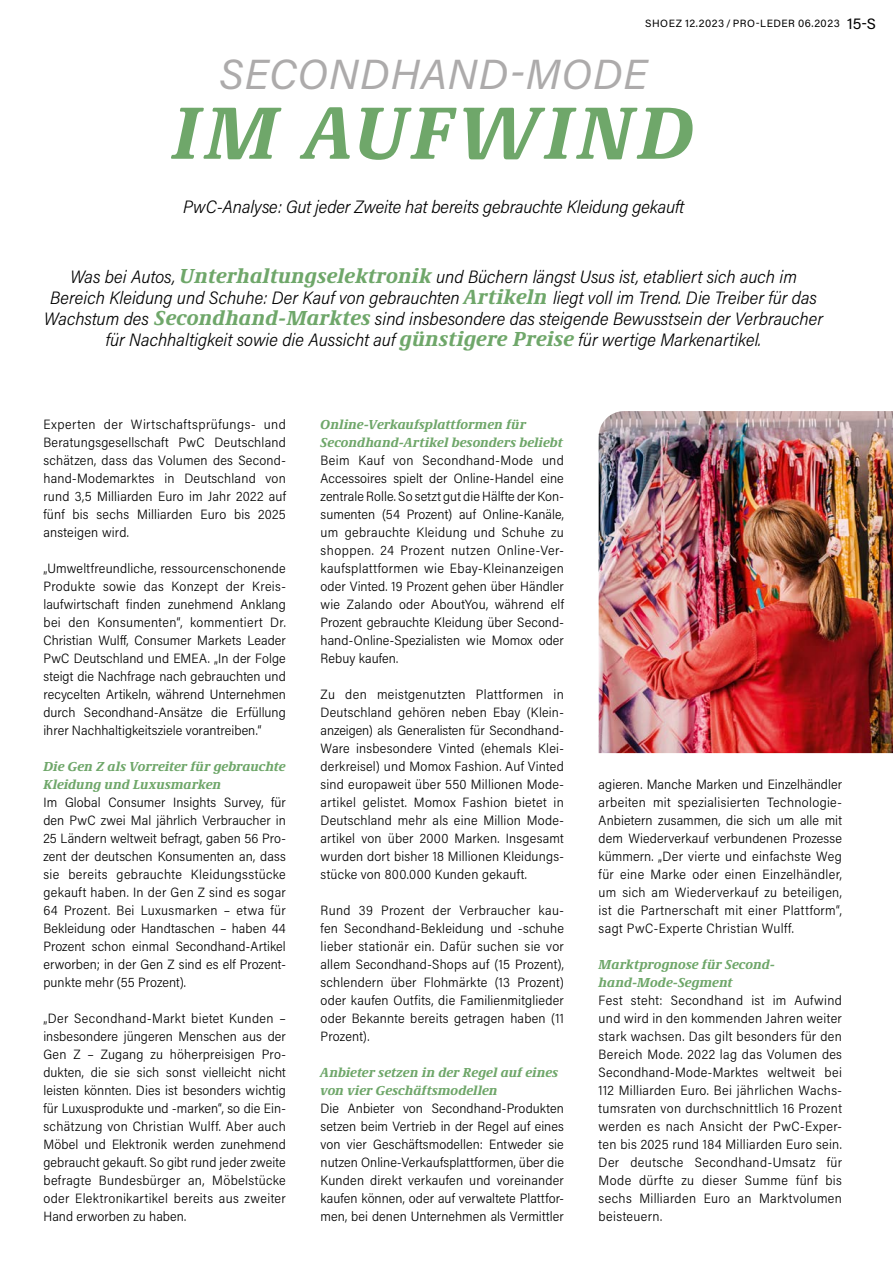
<style>
.page{position:relative;width:893px;height:1263px;background:#fff}
.page>*{position:absolute;margin:0;border:0;box-sizing:border-box;transform-origin:0 0}
.t1{font:italic 800 76.5px "Demos Next Pro";letter-spacing:.045em;color:#6fa76a}
.t2{font:italic 42px "Acumin Pro";letter-spacing:.02em;color:#adabab}
.t3{font:italic 300 18px/21px "Acumin Pro Semi Cond";color:#000;text-align:center}
.t4{font:300 13.5px/18px "Acumin Pro Semi Cond";letter-spacing:.015em;color:#000;text-align:justify}
.t5{font:italic 800 13.5px/18px "Demos Next Pro";color:#6fa76a}
.t6{font:10.5px "Acumin Pro";letter-spacing:.05em;color:#000}
.s1{font-size:15px}
.s2{font-family:"Demos Next Pro";font-weight:800;font-size:21px;color:#6fa76a}
</style>
<div class="page">
<img style="left:599px;top:411px;width:294px;height:342px">
<p class="t6" style="left:645px;top:17px;width:232px">SHOEZ 12.2023 / PRO-LEDER 06.2023 <span class="s1">15-S</span></p>
<h2 class="t2" style="left:220px;top:45px;width:429px">SECONDHAND-MODE</h2>
<h1 class="t1" style="left:173px;top:79px;width:523px">IM AUFWIND</h1>
<h3 class="t3" style="left:183px;top:195px;width:502px">PwC-Analyse: Gut jeder Zweite hat bereits gebrauchte Kleidung gekauft</h3>
<p class="t3" style="left:44px;top:265px;width:781px">Was bei Autos, <span class="s2">Unterhaltungselektronik</span> und Büchern längst Usus ist, etabliert sich auch im Bereich Kleidung und Schuhe: Der Kauf von gebrauchten <span class="s2">Artikeln</span> liegt voll im Trend. Die Treiber für das Wachstum des <span class="s2">Secondhand-Marktes</span> sind insbesondere das steigende Bewusstsein der Verbraucher für Nachhaltigkeit sowie die Aussicht auf <span class="s2">günstigere Preise</span> für wertige Markenartikel.</p>
<p class="t4" style="left:43px;top:415px;width:244px">Experten der Wirtschaftsprüfungs- und Beratungsgesellschaft PwC Deutschland schätzen, dass das Volumen des Second&shy;hand-Modemarktes in Deutschland von rund 3,5 Milliarden Euro im Jahr 2022 auf fünf bis sechs Milliarden Euro bis 2025 ansteigen wird.</p>
<p class="t4" style="left:43px;top:559px;width:244px">„Umweltfreundliche, ressourcenschonende Produkte sowie das Konzept der Kreis&shy;laufwirtschaft finden zunehmend Anklang bei den Konsumenten“, kommentiert Dr.<br>Christian Wulff, Consumer Markets Leader PwC Deutschland und EMEA. „In der Folge steigt die Nachfrage nach gebrauchten und recycelten Artikeln, während Unternehmen durch Secondhand-Ansätze die Erfüllung ihrer Nachhaltigkeitsziele vorantreiben.“</p>
<p class="t5" style="left:43px;top:757px;width:244px">Die Gen Z als Vorreiter für gebrauchte<br>Kleidung und Luxusmarken</p>
<p class="t4" style="left:43px;top:793px;width:244px">Im Global Consumer Insights Survey, für den PwC zwei Mal jährlich Verbraucher in 25 Ländern weltweit befragt, gaben 56 Pro&shy;zent der deutschen Konsumenten an, dass sie bereits gebrauchte Kleidungsstücke gekauft haben. In der Gen Z sind es sogar 64 Prozent. Bei Luxusmarken – etwa für Bekleidung oder Handtaschen – haben 44<br>Prozent schon einmal Secondhand-Artikel erworben; in der Gen Z sind es elf Prozent&shy;punkte mehr (55 Prozent).</p>
<p class="t4" style="left:43px;top:1009px;width:244px">„Der Secondhand-Markt bietet Kunden – insbesondere jüngeren Menschen aus der Gen Z – Zugang zu höherpreisigen Pro&shy;dukten, die sie sich sonst vielleicht nicht leisten könnten. Dies ist besonders wichtig für Luxusprodukte und -marken“, so die Ein&shy;schätzung von Christian Wulff. Aber auch Möbel und Elektronik werden zunehmend gebraucht gekauft. So gibt rund jeder zweite befragte Bundesbürger an, Möbelstücke oder Elektronikartikel bereits aus zweiter Hand erworben zu haben.</p>
<p class="t5" style="left:321px;top:414px;width:244px">Online-Verkaufsplattformen für<br>Secondhand-Artikel besonders beliebt</p>
<p class="t4" style="left:321px;top:451px;width:245px">Beim Kauf von Secondhand-Mode und Accessoires spielt der Online-Handel eine zentrale Rolle. So setzt gut die Hälfte der Kon&shy;sumenten (54 Prozent) auf Online-Kanäle, um gebrauchte Kleidung und Schuhe zu shoppen. 24 Prozent nutzen Online-Ver&shy;kaufsplattformen wie Ebay-Kleinanzeigen oder Vinted. 19 Prozent gehen über Händler wie Zalando oder AboutYou, während elf Prozent gebrauchte Kleidung über Second&shy;hand-Online-Spezialisten wie Momox oder Rebuy kaufen.</p>
<p class="t4" style="left:321px;top:685px;width:245px">Zu den meistgenutzten Plattformen in Deutschland gehören neben Ebay (Klein&shy;anzeigen) als Generalisten für Secondhand-Ware insbesondere Vinted (ehemals Klei&shy;derkreisel) und Momox Fashion. Auf Vinted sind europaweit über 550 Millionen Mode&shy;artikel gelistet. Momox Fashion bietet in Deutschland mehr als eine Million Mode&shy;artikel von über 2000 Marken. Insgesamt wurden dort bisher 18 Millionen Kleidungs&shy;stücke von 800.000 Kunden gekauft.</p>
<p class="t4" style="left:321px;top:901px;width:245px">Rund 39 Prozent der Verbraucher kau&shy;fen Secondhand-Bekleidung und -schuhe lieber stationär ein. Dafür suchen sie vor allem Secondhand-Shops auf (15 Prozent), schlendern über Flohmärkte (13 Prozent) oder kaufen Outfits, die Familienmitglieder oder Bekannte bereits getragen haben (11<br>Prozent).</p>
<p class="t5" style="left:321px;top:1062px;width:239px">Anbieter setzen in der Regel auf eines von vier Geschäftsmodellen</p>
<p class="t4" style="left:321px;top:1098px;width:245px">Die Anbieter von Secondhand-Produkten setzen beim Vertrieb in der Regel auf eines von vier Geschäftsmodellen: Entweder sie nutzen Online-Verkaufsplattformen, über die Kunden direkt verkaufen und voreinander kaufen können, oder auf verwaltete Plattfor&shy;men, bei denen Unternehmen als Vermittler</p>
<p class="t4" style="left:599px;top:774px;width:245px">agieren. Manche Marken und Einzelhändler arbeiten mit spezialisierten Technologie-Anbietern zusammen, die sich um alle mit dem Wiederverkauf verbundenen Prozesse kümmern. „Der vierte und einfachste Weg für eine Marke oder einen Einzelhändler, um sich am Wiederverkauf zu beteiligen, ist die Partnerschaft mit einer Plattform“, sagt PwC-Experte Christian Wulff.</p>
<p class="t5" style="left:599px;top:954px;width:178px">Marktprognose für Second&shy;hand-Mode-Segment</p>
<p class="t4" style="left:599px;top:990px;width:245px">Fest steht: Secondhand ist im Aufwind und wird in den kommenden Jahren weiter stark wachsen. Das gilt besonders für den Bereich Mode. 2022 lag das Volumen des Secondhand-Mode-Marktes weltweit bei 112 Milliarden Euro. Bei jährlichen Wachs&shy;tumsraten von durchschnittlich 16 Prozent werden es nach Ansicht der PwC-Exper&shy;ten bis 2025 rund 184 Milliarden Euro sein.<br>Der deutsche Secondhand-Umsatz für Mode dürfte zu dieser Summe fünf bis sechs Milliarden Euro an Marktvolumen beisteuern.</p>
</div>
